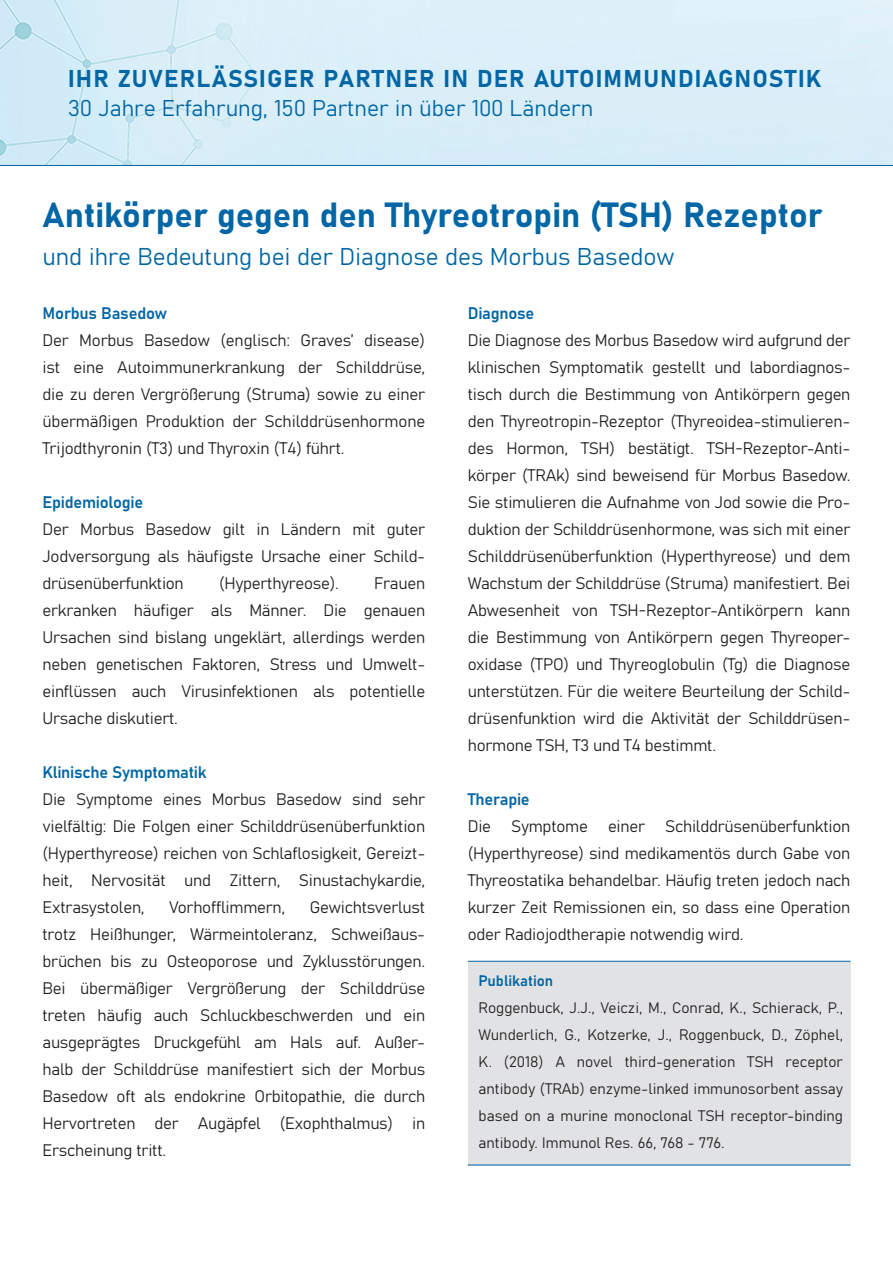
<style>
.page{position:relative;width:893px;height:1263px;background:#fff}
.page>*{position:absolute;margin:0;border:0;box-sizing:border-box;transform-origin:0 0}
.Beispielheadline-1{font:34.5px "Bahnschrift";color:#0166a5}
.Beispielheadline-1-2{font:24px "Bahnschrift";letter-spacing:.05em;color:#0166a5}
.Beispielheadline-1-3{font:24px "Bahnschrift";letter-spacing:.01em;color:#0166a5}
.t1{font:22.5px "Bahnschrift";color:#0166a5}
.t2{font:16.5px/27px "Bahnschrift";letter-spacing:-.015em;color:#231f20;text-align:justify}
.t3{font:16.5px "Bahnschrift";letter-spacing:-.015em;color:#0166a5}
.t4{font:15px/27px "Bahnschrift";color:#231f20;text-align:justify}
.t5{font:15px "Bahnschrift";color:#0166a5}
</style>
<div class="page">
<img style="left:0;top:0;width:893px;height:165px">
<hr style="left:0;top:165px;width:893px;height:1px;background:#0166a5">
<div style="left:468px;top:961px;width:382px;height:204px;background:#e1e2e4"></div>
<hr style="left:468px;top:961px;width:382px;height:1px;background:#0166a5">
<hr style="left:468px;top:1165px;width:382px;height:1px;background:#0166a5">
<p class="Beispielheadline-1-2" style="left:68px;top:60px;width:755px">IHR ZUVERLÄSSIGER PARTNER IN DER AUTOIMMUNDIAGNOSTIK</p>
<p class="t1" style="left:68px;top:91px;width:527px">30 Jahre Erfahrung, 150 Partner in über 100 Ländern</p>
<p class="Beispielheadline-1" style="left:43px;top:189px;width:782px">Antikörper gegen den Thyreotropin (TSH) Rezeptor</p>
<p class="Beispielheadline-1-3" style="left:43px;top:238px;width:634px">und ihre Bedeutung bei der Diagnose des Morbus Basedow</p>
<p class="t3" style="left:43px;top:301px;width:126px">Morbus Basedow</p>
<p class="t2" style="left:43px;top:326px;width:384px">Der Morbus Basedow (englisch: Graves’ disease) ist eine Autoimmunerkrankung der Schilddrüse, die zu deren Vergrößerung (Struma) sowie zu einer übermäßigen Produktion der Schilddrüsenhormone Trijodthyronin (T3) und Thyroxin (T4) führt.</p>
<p class="t3" style="left:43px;top:490px;width:102px">Epidemiologie</p>
<p class="t2" style="left:43px;top:515px;width:384px">Der Morbus Basedow gilt in Ländern mit guter Jodversorgung als häufigste Ursache einer Schild&shy;drüsenüberfunktion</p>
<p class="t2" style="left:219px;top:569px;width:121px">(Hyperthyreose).</p>
<p class="t2" style="left:43px;top:569px;width:384px;text-indent:332px">Frauen erkranken häufiger als Männer. Die genauen Ursachen sind bislang ungeklärt, allerdings werden neben genetischen Faktoren, Stress und Umwelt&shy;einflüssen auch Virusinfektionen als potentielle Ursache diskutiert.</p>
<p class="t3" style="left:43px;top:760px;width:165px">Klinische Symptomatik</p>
<p class="t2" style="left:43px;top:785px;width:384px">Die Symptome eines Morbus Basedow sind sehr vielfältig: Die Folgen einer Schilddrüsenüberfunktion (Hyperthyreose) reichen von Schlaflosigkeit, Gereizt&shy;heit, Nervosität und Zittern, Sinustachykardie, Extrasystolen,</p>
<p class="t2" style="left:43px;top:893px;width:384px;text-indent:267px">Gewichtsverlust trotz Heißhunger, Wärmeintoleranz, Schweißaus&shy;brüchen bis zu Osteoporose und Zyklusstörungen.<br>Bei übermäßiger Vergrößerung der Schilddrüse treten häufig auch Schluckbeschwerden und ein ausgeprägtes Druckgefühl am Hals auf. Außer&shy;halb der Schilddrüse manifestiert sich der Morbus Basedow oft als endokrine Orbitopathie, die durch Hervortreten der Augäpfel (Exophthalmus) in Erscheinung tritt.</p>
<p class="t2" style="left:169px;top:893px;width:118px">Vorhofflimmern,</p>
<p class="t3" style="left:468px;top:301px;width:68px">Diagnose</p>
<p class="t2" style="left:468px;top:326px;width:384px">Die Diagnose des Morbus Basedow wird aufgrund der klinischen Symptomatik gestellt und labordiagnos&shy;tisch durch die Bestimmung von Antikörpern gegen den Thyreotropin-Rezeptor (Thyreoidea-stimulieren&shy;des Hormon, TSH) bestätigt. TSH-Rezeptor-Anti&shy;körper (TRAk) sind beweisend für Morbus Basedow.<br>Sie stimulieren die Aufnahme von Jod sowie die Pro&shy;duktion der Schilddrüsenhormone, was sich mit einer Schilddrüsenüberfunktion (Hyperthyreose) und dem Wachstum der Schilddrüse (Struma) manifestiert. Bei Abwesenheit von TSH-Rezeptor-Antikörpern kann die Bestimmung von Antikörpern gegen Thyreoper&shy;oxidase (TPO) und Thyreoglobulin (Tg) die Diagnose unterstützen. Für die weitere Beurteilung der Schild&shy;drüsenfunktion wird die Aktivität der Schilddrüsen&shy;hormone TSH, T3 und T4 bestimmt.</p>
<p class="t3" style="left:468px;top:787px;width:64px">Therapie</p>
<p class="t2" style="left:468px;top:812px;width:384px">Die Symptome einer Schilddrüsenüberfunktion (Hyperthyreose) sind medikamentös durch Gabe von Thyreostatika behandelbar. Häufig treten jedoch nach kurzer Zeit Remissionen ein, so dass eine Operation oder Radiojodtherapie notwendig wird.</p>
<p class="t5" style="left:479px;top:969px;width:76px">Publikation</p>
<p class="t4" style="left:479px;top:993px;width:366px">Roggenbuck, J.J., Veiczi, M., Conrad, K., Schierack, P., Wunderlich, G., Kotzerke, J., Roggenbuck, D., Zöphel, K. (2018) A novel third-generation TSH receptor antibody (TRAb) enzyme-linked immunosorbent assay based on a murine monoclonal TSH receptor-binding antibody. Immunol Res. 66, 768 - 776.</p>
</div>
